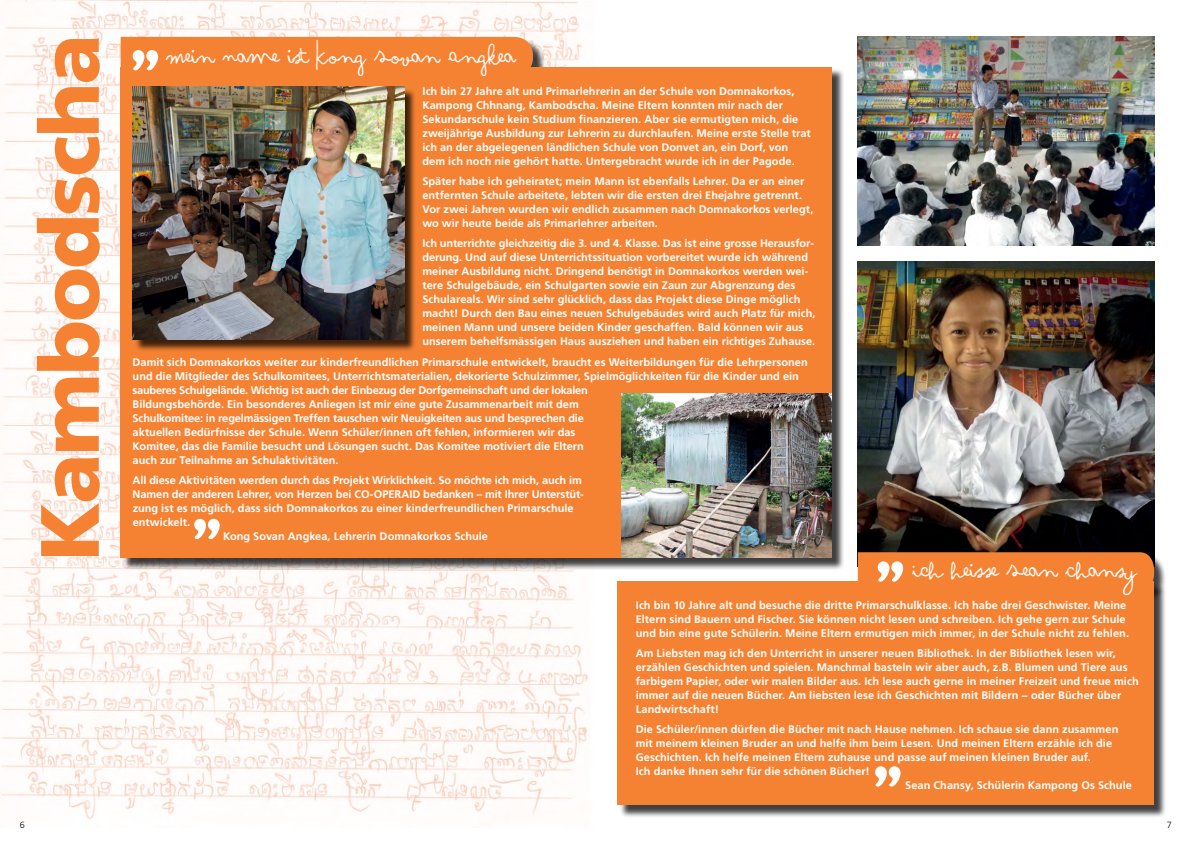
<style>
.page{position:relative;width:1191px;height:842px;background:#fff}
.page>*{position:absolute;margin:0;border:0;box-sizing:border-box;transform-origin:0 0}
.t1{font:900 82.5px "Frutiger LT Std";letter-spacing:-.025em;color:#f58232}
.t2{font:50.3px "Cooper Black Std";color:#fff}
.t3{font:40px "Arsenale White";letter-spacing:-.01em;color:#fff}
.t4{font:700 11px/14px "Frutiger LT Std";color:#fff}
.t5{font:300 9px "Frutiger LT Std";color:#000}
</style>
<div class="page">
<img style="left:1px;top:0;width:588px;height:820px">
<div style="left:121px;top:37px;width:412px;height:30px;background:#f58232"></div>
<div style="left:122px;top:69px;width:722px;height:501px;background:#000;opacity:.75"></div>
<div style="left:121px;top:67px;width:711px;height:491px;background:#f58232"></div>
<div style="left:134px;top:88px;width:283px;height:264px;background:#000;opacity:.75"></div>
<img style="left:133px;top:86px;width:271px;height:253px">
<img style="left:621px;top:393px;width:211px;height:165px">
<img style="left:857px;top:262px;width:297px;height:290px">
<div style="left:859px;top:554px;width:307px;height:49px;background:#000;opacity:.75"></div>
<div style="left:857px;top:552px;width:297px;height:30px;background:#f58232"></div>
<div style="left:619px;top:583px;width:547px;height:234px;background:#000;opacity:.75"></div>
<div style="left:617px;top:582px;width:537px;height:223px;background:#f58232"></div>
<img style="left:857px;top:37px;width:297px;height:209px">
<p class="t5" style="left:20px;top:819px;width:7px">6</p>
<h1 class="t1" style="left:20px;top:561px;width:529px;rotate:-90deg">Kambodscha</h1>
<h3 class="t3" style="left:166px;top:26px;width:351px">Mein Name ist Kong Sovan Angkea</h3>
<h2 class="t2" style="left:160px;top:82px;width:31px;rotate:-180deg">“</h2>
<p class="t4" style="left:422px;top:84px;width:390px">Ich bin 27 Jahre alt und Primarlehrerin an der Schule von Domnakorkos, Kampong Chhnang, Kambodscha. Meine Eltern konnten mir nach der Sekundarschule kein Studium finanzieren. Aber sie ermutigten mich, die zweijährige Ausbildung zur Lehrerin zu durchlaufen. Meine erste Stelle trat ich an der abgelegenen ländlichen Schule von Donvet an, ein Dorf, von dem ich noch nie gehört hatte. Untergebracht wurde ich in der Pagode.</p>
<p class="t4" style="left:422px;top:174px;width:392px">Später habe ich geheiratet; mein Mann ist ebenfalls Lehrer. Da er an einer entfernten Schule arbeitete, lebten wir die ersten drei Ehejahre getrennt.<br>Vor zwei Jahren wurden wir endlich zusammen nach Domnakorkos verlegt, wo wir heute beide als Primarlehrer arbeiten.</p>
<p class="t4" style="left:422px;top:236px;width:394px">Ich unterrichte gleichzeitig die 3. und 4. Klasse. Das ist eine grosse Herausfor&shy;derung. Und auf diese Unterrichtssituation vorbereitet wurde ich während meiner Ausbildung nicht. Dringend benötigt in Domnakorkos werden wei&shy;tere Schulgebäude, ein Schulgarten sowie ein Zaun zur Abgrenzung des Schulareals. Wir sind sehr glücklich, dass das Projekt diese Dinge möglich macht! Durch den Bau eines neuen Schulgebäudes wird auch Platz für mich, meinen Mann und unsere beiden Kinder geschaffen. Bald können wir aus unserem behelfsmässigen Haus ausziehen und haben ein richtiges Zuhause.</p>
<p class="t4" style="left:133px;top:355px;width:676px">Damit sich Domnakorkos weiter zur kinderfreundlichen Primarschule entwickelt, braucht es Weiterbildungen für die Lehrpersonen und die M itglieder des Schulkomitees, Unterrichtsmaterialien, dekorierte Schulzimmer, Spielmöglichkeiten für die Kinder und ein sauberes Schulgelände. Wichtig ist auch der Einbezug der Dorfgemeinschaft und der lokalen<br>Bildungsbehörde. Ein besonderes Anliegen ist mir eine gute Zusammenarbeit mit dem<br>Schulkomitee: in regelmässigen Treffen tauschen wir Neuigkeiten aus und besprechen die<br>aktuellen Bedürfnisse der Schule. Wenn Schüler/innen oft fehlen, informieren wir das<br>Komitee, das die Familie besucht und Lösungen sucht. Das Komitee motiviert die Eltern<br>auch zur Teilnahme an Schulaktivitäten.</p>
<p class="t4" style="left:133px;top:473px;width:451px">All diese Aktivitäten werden durch das Projekt Wirklichkeit. So möchte ich mich, auch im<br>Namen der anderen Lehrer, von Herzen bei CO-OPE</p>
<p class="t4" style="left:394px;top:487px;width:191px">RAID bedanken – mit Ihrer Unterstüt-</p>
<p class="t4" style="left:133px;top:501px;width:442px">zung ist es möglich, dass sich Domnakorkos zu einer kinderfreundlichen Primarschule</p>
<p class="t4" style="left:133px;top:515px;width:59px">entwickelt.</p>
<p class="t4" style="left:223px;top:529px;width:266px">Kong Sovan Angkea, Lehrerin Domnakorkos Schule</p>
<h2 class="t2" style="left:222px;top:551px;width:31px;rotate:-180deg">“</h2>
<h3 class="t3" style="left:913px;top:539px;width:225px">Ich heisse Sean Chansy</h3>
<p class="t4" style="left:636px;top:598px;width:495px">Ich bin 10 Jahre alt und besuche die dritte Primarschulklasse. Ich habe drei Geschwister. Meine<br>Eltern sind Bauern und Fischer. Sie können nicht lesen und schreiben. Ich gehe gern zur Schule und bin eine gute Schülerin. Meine Eltern ermutigen mich immer, in der Schule nicht zu fehlen.</p>
<p class="t4" style="left:636px;top:646px;width:504px">Am Liebsten mag ich den Unterricht in unserer neuen Bibliothek. In der Bibliothek lesen wir, erzählen Geschichten und spielen. Manchmal basteln wir aber auch, z.B. Blumen und Tiere aus farbigem Papier, oder wir malen Bilder aus. Ich lese auch gerne in meiner Freizeit und freue mich immer auf die neuen Bücher. Am liebsten lese ich Geschichten mit Bildern − oder Bücher über Landwirtschaft!</p>
<p class="t4" style="left:636px;top:722px;width:484px">Die Schüler/innen dürfen die Bücher mit nach Hause nehmen. Ich schaue sie dann zusammen</p>
<p class="t4" style="left:636px;top:736px;width:478px">mit meinem kleinen Bruder an und helfe ihm beim Lesen. Und meinen Eltern erzähle ich die</p>
<p class="t4" style="left:635px;top:750px;width:457px">Geschichten. Ich helfe meinen Eltern zuhause und passe auf meinen kleinen Bruder auf.</p>
<p class="t4" style="left:635px;top:764px;width:236px">Ich danke Ihnen sehr für die schönen Bücher!</p>
<p class="t4" style="left:905px;top:778px;width:228px">Sean Chansy, Schülerin Kampong Os Schule</p>
<h2 class="t2" style="left:905px;top:594px;width:31px;rotate:-180deg">“</h2>
<h2 class="t2" style="left:902px;top:799px;width:31px;rotate:-180deg">“</h2>
<p class="t5" style="left:1166px;top:819px;width:7px">7</p>
</div>
